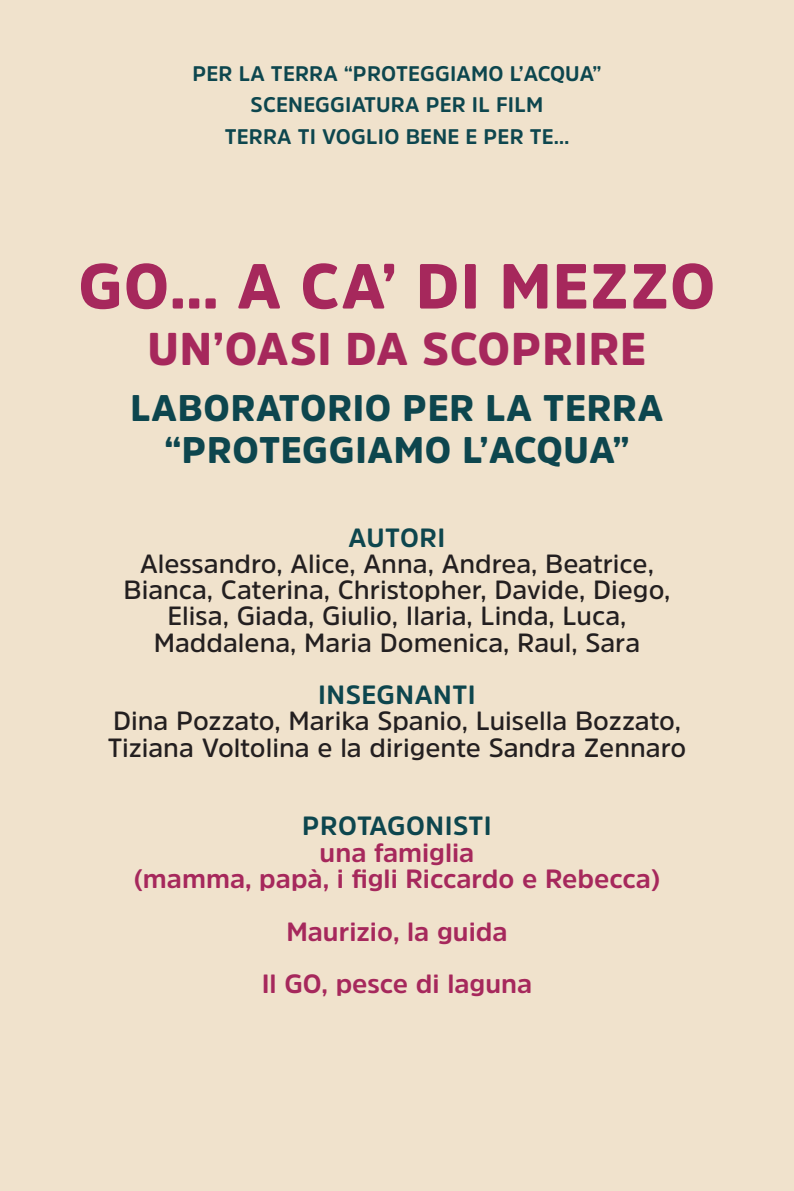
<style>
.page{position:relative;width:794px;height:1191px;background:#f0e2cc}
.page>*{position:absolute;margin:0;border:0;box-sizing:border-box;transform-origin:0 0}
.Paragrafo_base{font:900 63px "Amsi Pro";letter-spacing:.02em;color:#a6285c}
.Paragrafo_base-2{font:900 45.5px "Amsi Pro";letter-spacing:.02em;color:#a6285c}
.nome_parente{font:900 36.75px "Amsi Pro";letter-spacing:.02em;color:#0d464e}
.t1{font:600 26.25px "Amsi Pro";color:#231f20}
.t2{font:700 26.25px "Amsi Pro";color:#a6285c}
.t3{font:700 26.25px "Amsi Pro";letter-spacing:.02em;color:#0d464e}
.Paragrafo_base-3{font:700 21px "Amsi Pro";letter-spacing:.01em;color:#0d464e}
</style>
<div class="page">
<p class="Paragrafo_base-3" style="left:192px;top:59px;width:411px">PER LA TERRA “PROTEGGIAMO L’ACQUA”</p>
<p class="Paragrafo_base-3" style="left:251px;top:91px;width:294px">SCENEGGIATURA PER IL FILM</p>
<p class="Paragrafo_base-3" style="left:225px;top:122px;width:346px">TERRA TI VOGLIO BENE E PER TE…</p>
<p class="Paragrafo_base" style="left:78px;top:243px;width:638px">GO… A CA’ DI MEZZO</p>
<p class="Paragrafo_base-2" style="left:147px;top:317px;width:500px">UN’OASI DA SCOPRIRE</p>
<p class="nome_parente" style="left:130px;top:382px;width:534px">LABORATORIO PER LA TERRA</p>
<p class="nome_parente" style="left:164px;top:424px;width:467px">“PROTEGGIAMO L’ACQUA”</p>
<p class="t3" style="left:348px;top:519px;width:98px">AUTORI</p>
<p class="t1" style="left:140px;top:545px;width:515px">Alessandro, Alice, Anna, Andrea, Beatrice,</p>
<p class="t1" style="left:123px;top:572px;width:548px">Bianca, Caterina, Christopher, Davide, Diego,</p>
<p class="t1" style="left:168px;top:598px;width:460px">Elisa, Giada, Giulio, Ilaria, Linda, Luca,</p>
<p class="t1" style="left:154px;top:624px;width:488px">Maddalena, Maria Domenica, Raul, Sara</p>
<p class="t3" style="left:318px;top:677px;width:159px">INSEGNANTI</p>
<p class="t1" style="left:113px;top:703px;width:569px">Dina Pozzato, Marika Spanio, Luisella Bozzato,</p>
<p class="t1" style="left:108px;top:729px;width:580px">Tiziana Voltolina e la dirigente Sandra Zennaro</p>
<p class="t3" style="left:302px;top:808px;width:191px">PROTAGONISTI</p>
<p class="t2" style="left:320px;top:834px;width:156px">una famiglia</p>
<p class="t2" style="left:133px;top:860px;width:529px">(mamma, papà, i figli Riccardo e Rebecca)</p>
<p class="t2" style="left:286px;top:913px;width:223px">Maurizio, la guida</p>
<p class="t2" style="left:262px;top:965px;width:272px">Il GO, pesce di laguna</p>
</div>
